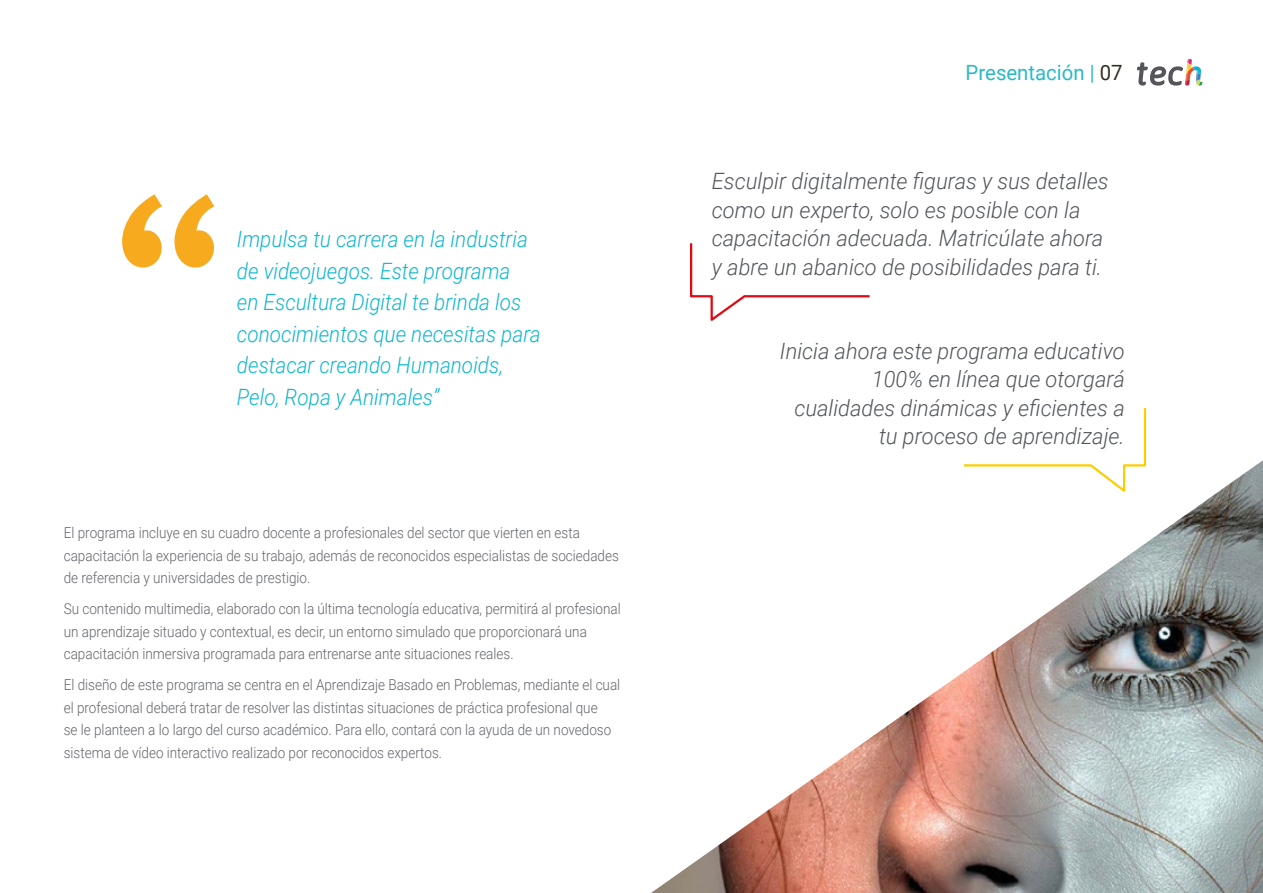
<style>
.page{position:relative;width:1263px;height:893px;background:#fff}
.page>*{position:absolute;margin:0;border:0;box-sizing:border-box;transform-origin:0 0}
.t1{font:italic 300 22.5px/28.5px "Roboto";color:#52555b;text-align:right}
.t2{font:italic 300 22.5px/31.5px "Roboto";color:#0fb6cf;scale:.92 1}
.t3{font:21px "Roboto";color:#2db8c5}
.t4{font:300 15px/22.5px "Roboto";color:#61646a;scale:.9 1}
.s1{color:#312e20}
</style>
<div class="page">
<svg style="left:122px;top:194px;width:92px;height:74px"></svg>
<svg style="left:1143px;top:408px;width:4px;height:52px"></svg>
<svg style="left:690px;top:243px;width:180px;height:78px"></svg>
<svg style="left:1137px;top:59px;width:65px;height:27px"></svg>
<img style="left:651px;top:460px;width:612px;height:433px">
<h1 class="t2" style="left:237px;top:222px;width:332px">Impulsa tu carrera en la industria de videojuegos. Este programa<br>en Escultura Digital te brinda los conocimientos que necesitas para destacar creando Humanoids,<br>Pelo, Ropa y Animales”</h1>
<p class="t4" style="left:64px;top:521px;width:618px">El programa incluye en su cuadro docente a profesionales del sector que vierten en esta capacitación la experiencia de su trabajo, además de reconocidos especialistas de sociedades de referencia y universidades de prestigio.</p>
<p class="t4" style="left:64px;top:597px;width:620px">Su contenido multimedia, elaborado con la última tecnología educativa, permitirá al profesional un aprendizaje situado y contextual, es decir, un entorno simulado que proporcionará una capacitación inmersiva programada para entrenarse ante situaciones reales.</p>
<p class="t4" style="left:64px;top:673px;width:620px">El diseño de este programa se centra en el Aprendizaje Basado en Problemas, mediante el cual el profesional deberá tratar de resolver las distintas situaciones de práctica profesional que<br>se le planteen a lo largo del curso académico. Para ello, contará con la ayuda de un novedoso sistema de vídeo interactivo realizado por reconocidos expertos.</p>
<h2 class="t3" style="left:966px;top:57px;width:159px">Presentación | <span class="s1">07</span></h2>
<h1 class="t1" style="left:712px;top:166px;width:398px;text-align:left">Esculpir digitalmente figuras y sus detalles como un experto, solo es posible con la capacitación adecuada. Matricúlate ahora y abre un abanico de posibilidades para ti.</h1>
<h1 class="t1" style="left:780px;top:336px;width:346px">Inicia ahora este programa educativo<br>100% en línea que otorgará cualidades dinámicas y eficientes a tu proceso de aprendizaje.</h1>
</div>
